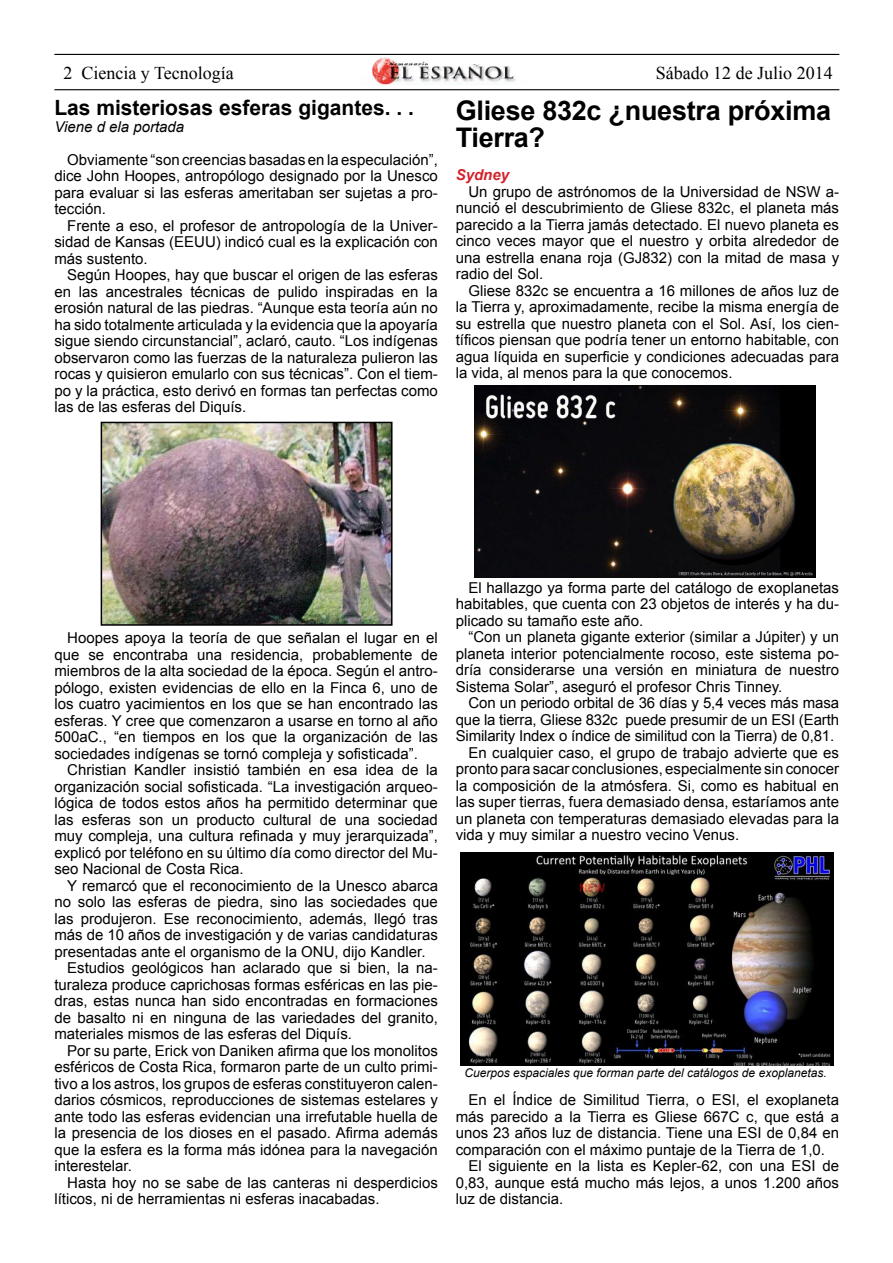
<style>
.page{position:relative;width:893px;height:1263px;background:#fff}
.page>*{position:absolute;margin:0;border:0;box-sizing:border-box;transform-origin:0 0}
.t1{font:700 27px/27px "Arial";letter-spacing:-.01em;color:#000}
.t2{font:700 21px "Arial";color:#000}
.t3{font:18px "Times New Roman";color:#000}
.t4{font:15px/16.5px "Arial";color:#000;text-align:justify}
.t5{font:italic 15px "Arial";color:#000}
.t6{font:italic 700 15px "Arial";color:#d2232a}
.t7{font:italic 12px "Arial";color:#000}
</style>
<div class="page">
<img style="left:372px;top:57px;width:144px;height:27px">
<hr style="left:54px;top:54px;width:785px;height:1px;background:#000">
<hr style="left:54px;top:89px;width:785px;height:1px;background:#000">
<img style="left:104px;top:425px;width:285px;height:198px">
<div style="left:101px;top:422px;width:291px;height:204px;border:2px solid #000"></div>
<img style="left:475px;top:386px;width:341px;height:191px">
<img style="left:460px;top:853px;width:373px;height:212px">
<p class="t3" style="left:63px;top:61px;width:172px">2 Ciencia y Tecnología</p>
<p class="t3" style="left:656px;top:61px;width:178px">Sábado 12 de Julio 2014</p>
<h2 class="t2" style="left:54px;top:94px;width:361px">Las misteriosas esferas gigantes. . .</h2>
<p class="t5" style="left:54px;top:117px;width:131px">Viene d ela portada</p>
<p class="t4" style="left:54px;top:151px;width:385px;text-indent:13px">Obviamente “son creencias basadas en la especulación”, dice John Hoopes, antropólogo designado por la Unesco para evaluar si las esferas ameritaban ser sujetas a pro&shy;tección.</p>
<p class="t4" style="left:54px;top:217px;width:385px;text-indent:13px">Frente a eso, el profesor de antropología de la Univer&shy;sidad de Kansas (EEUU) indicó cual es la explicación con más sustento.</p>
<p class="t4" style="left:54px;top:267px;width:385px;text-indent:13px">Según Hoopes, hay que buscar el origen de las esferas en las ancestrales técnicas de pulido inspiradas en la erosión natural de las piedras. “Aunque esta teoría aún no ha sido totalmente articulada y la evidencia que la apoyaría sigue siendo circunstancial”, aclaró, cauto. “Los indígenas observaron como las fuerzas de la naturaleza pulieron las rocas y quisieron emularlo con sus técnicas”. Con el tiem&shy;po y la práctica, esto derivó en formas tan perfectas como las de las esferas del Diquís.</p>
<h1 class="t1" style="left:456px;top:98px;width:377px">Gliese 832c ¿nuestra próxima<br>Tierra?</h1>
<p class="t6" style="left:456px;top:165px;width:55px">Sydney</p>
<p class="t4" style="left:456px;top:183px;width:385px;text-indent:13px">Un grupo de astrónomos de la Universidad de NSW a&shy;nunció el descubrimiento de Gliese 832c, el planeta más parecido a la Tierra jamás detectado. El nuevo planeta es cinco veces mayor que el nuestro y orbita alrededor de una estrella enana roja (GJ832) con la mitad de masa y radio del Sol.</p>
<p class="t4" style="left:456px;top:282px;width:385px;text-indent:13px">Gliese 832c se encuentra a 16 millones de años luz de la Tierra y, aproximadamente, recibe la misma energía de su estrella que nuestro planeta con el Sol. Así, los cien&shy;tíficos piensan que podría tener un entorno habitable, con agua líquida en superficie y condiciones adecuadas para la vida, al menos para la que conocemos.</p>
<p class="t4" style="left:54px;top:630px;width:385px;text-indent:13px">Hoopes apoya la teoría de que señalan el lugar en el que se encontraba una residencia, probablemente de miembros de la alta sociedad de la época. Según el antro&shy;pólogo, existen evidencias de ello en la Finca 6, uno de los cuatro yacimientos en los que se han encontrado las esferas. Y cree que comenzaron a usarse en torno al año 500aC., “en tiempos en los que la organización de las sociedades indígenas se tornó compleja y sofisticada”.</p>
<p class="t4" style="left:54px;top:762px;width:385px;text-indent:13px">Christian Kandler insistió también en esa idea de la organización social sofisticada. “La investigación arqueo&shy;lógica de todos estos años ha permitido determinar que las esferas son un producto cultural de una sociedad muy compleja, una cultura refinada y muy jerarquizada”, explicó por teléfono en su último día como director del Mu&shy;seo Nacional de Costa Rica.</p>
<p class="t4" style="left:67px;top:877px;width:372px">Y remarcó que el reconocimiento de la Unesco abarca</p>
<p class="t4" style="left:54px;top:894px;width:385px">no solo las esferas de piedra, sino las sociedades que</p>
<p class="t4" style="left:54px;top:910px;width:385px">las produjeron. Ese reconocimiento, además, llegó tras</p>
<p class="t4" style="left:54px;top:927px;width:385px">más de 10 años de investigación y de varias candidaturas</p>
<p class="t4" style="left:54px;top:943px;width:373px">presentadas ante el organismo de la ONU, dijo Kandler.</p>
<p class="t4" style="left:67px;top:960px;width:372px">Estudios geológicos han aclarado que si bien, la na-</p>
<p class="t4" style="left:54px;top:976px;width:385px">turaleza produce caprichosas formas esféricas en las pie-</p>
<p class="t4" style="left:54px;top:993px;width:385px">dras, estas nunca han sido encontradas en formaciones</p>
<p class="t4" style="left:54px;top:1009px;width:385px">de basalto ni en ninguna de las variedades del granito,</p>
<p class="t4" style="left:54px;top:1026px;width:299px">materiales mismos de las esferas del Diquís.</p>
<p class="t4" style="left:67px;top:1042px;width:372px">Por su parte, Erick von Daniken afirma que los monolitos</p>
<p class="t4" style="left:54px;top:1059px;width:385px">esféricos de Costa Rica, formaron parte de un culto primi-</p>
<p class="t4" style="left:54px;top:1075px;width:385px">tivo a los astros, los grupos de esferas constituyeron calen-</p>
<p class="t4" style="left:54px;top:1092px;width:385px">darios cósmicos, reproducciones de sistemas estelares y</p>
<p class="t4" style="left:54px;top:1108px;width:385px">ante todo las esferas evidencian una irrefutable huella de</p>
<p class="t4" style="left:54px;top:1125px;width:385px">la presencia de los dioses en el pasado. Afirma además</p>
<p class="t4" style="left:54px;top:1141px;width:385px">que la esfera es la forma más idónea para la navegación</p>
<p class="t4" style="left:54px;top:1158px;width:79px">interestelar.</p>
<p class="t4" style="left:67px;top:1174px;width:372px">Hasta hoy no se sabe de las canteras ni desperdicios</p>
<p class="t4" style="left:54px;top:1191px;width:327px">líticos, ni de herramientas ni esferas inacabadas.</p>
<p class="t4" style="left:456px;top:579px;width:385px;text-indent:13px">El hallazgo ya forma parte del catálogo de exoplanetas habitables, que cuenta con 23 objetos de interés y ha du&shy;plicado su tamaño este año.</p>
<p class="t4" style="left:456px;top:629px;width:385px;text-indent:13px">“Con un planeta gigante exterior (similar a Júpiter) y un planeta interior potencialmente rocoso, este sistema po&shy;dría considerarse una versión en miniatura de nuestro Sistema Solar”, aseguró el profesor Chris Tinney.</p>
<p class="t4" style="left:468px;top:695px;width:372px">Con un periodo orbital de 36 días y 5,4 veces más masa</p>
<p class="t4" style="left:456px;top:711px;width:385px">que la tierra, Gliese 832c puede presumir de un ESI (Earth</p>
<p class="t4" style="left:456px;top:728px;width:380px">Similarity Index o índice de similitud con la Tierra) de 0,81.</p>
<p class="t4" style="left:468px;top:744px;width:372px">En cualquier caso, el grupo de trabajo advierte que es</p>
<p class="t4" style="left:456px;top:761px;width:385px">pronto para sacar conclusiones, especialmente sin conocer</p>
<p class="t4" style="left:456px;top:777px;width:385px">la composición de la atmósfera. Si, como es habitual en</p>
<p class="t4" style="left:456px;top:794px;width:385px">las super tierras, fuera demasiado densa, estaríamos ante</p>
<p class="t4" style="left:456px;top:810px;width:385px">un planeta con temperaturas demasiado elevadas para la</p>
<p class="t4" style="left:456px;top:827px;width:285px">vida y muy similar a nuestro vecino Venus.</p>
<p class="t7" style="left:464px;top:1065px;width:364px">Cuerpos espaciales que forman parte del catálogos de exoplanetas.</p>
<p class="t4" style="left:468px;top:1092px;width:372px">En el Índice de Similitud Tierra, o ESI, el exoplaneta</p>
<p class="t4" style="left:456px;top:1108px;width:385px">más parecido a la Tierra es Gliese 667C c, que está a</p>
<p class="t4" style="left:456px;top:1125px;width:385px">unos 23 años luz de distancia. Tiene una ESI de 0,84 en</p>
<p class="t4" style="left:456px;top:1141px;width:371px">comparación con el máximo puntaje de la Tierra de 1,0.</p>
<p class="t4" style="left:468px;top:1158px;width:372px">El siguiente en la lista es Kepler-62, con una ESI de</p>
<p class="t4" style="left:456px;top:1174px;width:385px">0,83, aunque está mucho más lejos, a unos 1.200 años</p>
<p class="t4" style="left:456px;top:1191px;width:109px">luz de distancia.</p>
</div>
